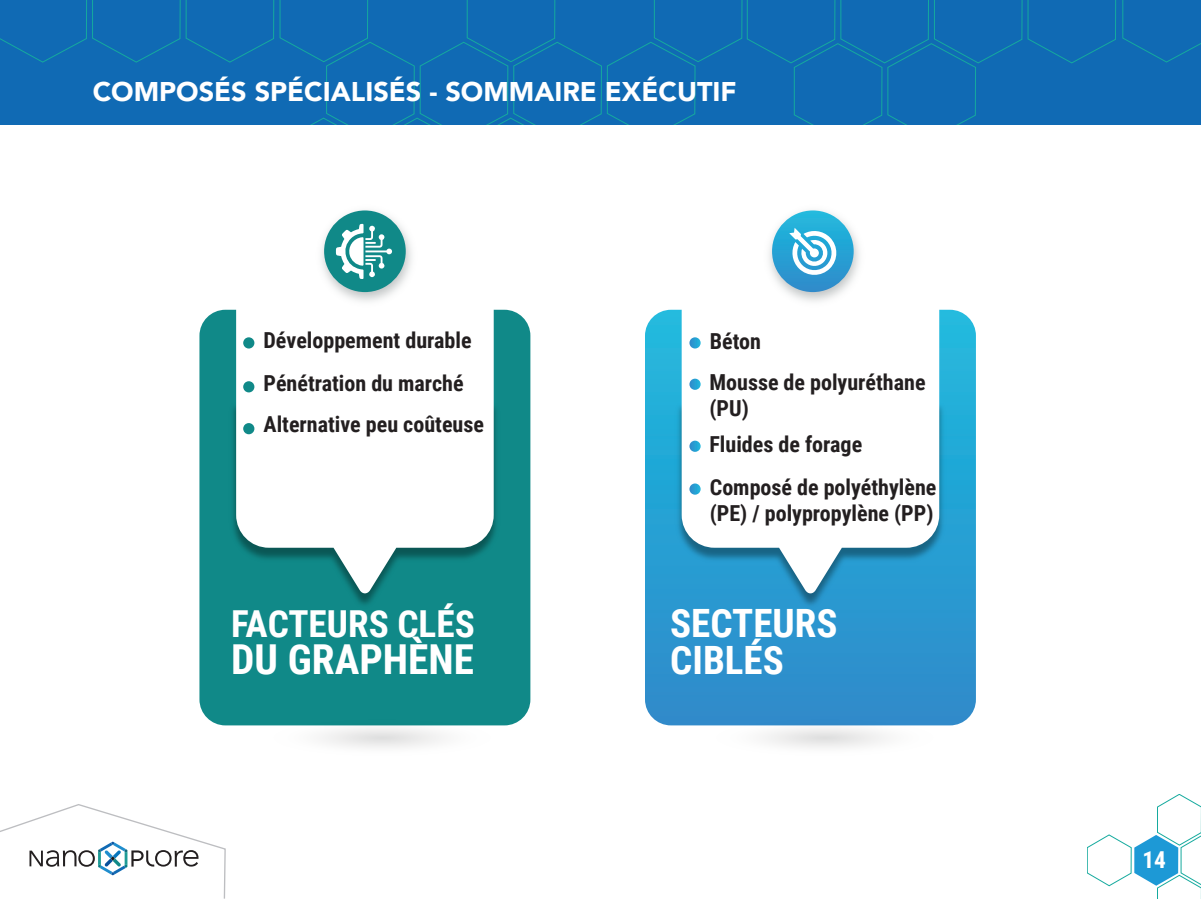
<style>
.page{position:relative;width:1201px;height:899px;background:#fff}
.page>*{position:absolute;margin:0;border:0;box-sizing:border-box;transform-origin:0 0}
.t1{font:700 41.25px "Roboto Condensed";color:#fff}
.t2{font:700 39px/37.2px "Roboto Condensed";color:#fff}
.t3{font:700 37.2px "Roboto Condensed";color:#fff}
.t4{font:900 27px "Avenir";color:#fff}
.t5{font:700 23.25px "Roboto Condensed";color:#fff}
.t6{font:700 22.05px/40.7px "Roboto Condensed";color:#231f20}
</style>
<div class="page">
<svg style="left:645px;top:310px;width:330px;height:415px;background:#3196cf"></svg>
<img style="left:645px;top:354px;width:331px;height:302px">
<svg style="left:681px;top:309px;width:258px;height:285px"></svg>
<img style="left:759px;top:210px;width:109px;height:100px">
<svg style="left:771px;top:210px;width:82px;height:82px;background:#2fa6d5"></svg>
<svg style="left:789px;top:228px;width:49px;height:49px"></svg>
<div style="left:199px;top:310px;width:331px;height:415px;background:#108988;border-radius:26px"></div>
<img style="left:199px;top:354px;width:332px;height:302px">
<svg style="left:236px;top:310px;width:257px;height:284px;background:#dbebeb"></svg>
<div style="left:0;top:0;width:1200px;height:124px;background:#106ab4"></div>
<svg style="left:1087px;top:794px;width:113px;height:104px"></svg>
<svg style="left:0;top:804px;width:226px;height:94px"></svg>
<svg style="left:670px;top:708px;width:307px;height:57px"></svg>
<svg style="left:228px;top:708px;width:307px;height:57px"></svg>
<img style="left:321px;top:210px;width:91px;height:92px">
<div style="left:324px;top:210px;width:81px;height:82px;background:#108988;border-radius:50%"></div>
<svg style="left:689px;top:337px;width:11px;height:11px"></svg>
<svg style="left:689px;top:440px;width:11px;height:12px"></svg>
<svg style="left:689px;top:378px;width:11px;height:12px"></svg>
<svg style="left:689px;top:483px;width:11px;height:11px"></svg>
<div style="left:243px;top:337px;width:11px;height:11px;background:#108988;border-radius:50%"></div>
<div style="left:243px;top:423px;width:11px;height:11px;background:#108988;border-radius:50%"></div>
<div style="left:243px;top:381px;width:11px;height:11px;background:#108988;border-radius:50%"></div>
<svg style="left:336px;top:224px;width:56px;height:55px"></svg>
<p class="t4" style="left:93px;top:68px;width:645px">COMPOSÉS SPÉCIALISÉS - SOMMAIRE EXÉCUTIF</p>
<p class="t6" style="left:263px;top:317px;width:209px;line-height:43.7px">Développement durable<br>Pénétration du marché</p>
<p class="t6" style="left:263px;top:403px;width:222px">Alternative peu coûteuse</p>
<h3 class="t3" style="left:231px;top:597px;width:245px">FACTEURS CLÉS</h3>
<h1 class="t1" style="left:231px;top:630px;width:244px">DU GRAPHÈNE</h1>
<p class="t6" style="left:709px;top:320px;width:217px">Béton<br>Mousse de polyuréthane</p>
<p class="t6" style="left:709px;top:389px;width:154px;line-height:36.3px">(PU)<br>Fluides de forage</p>
<p class="t6" style="left:709px;top:473px;width:228px;line-height:26.4px">Composé de polyéthylène (PE) / polypropylène (PP)</p>
<h2 class="t2" style="left:670px;top:603px;width:169px">SECTEURS<br>CIBLÉS</h2>
<p class="t5" style="left:1142px;top:843px;width:25px">14</p>
</div>
